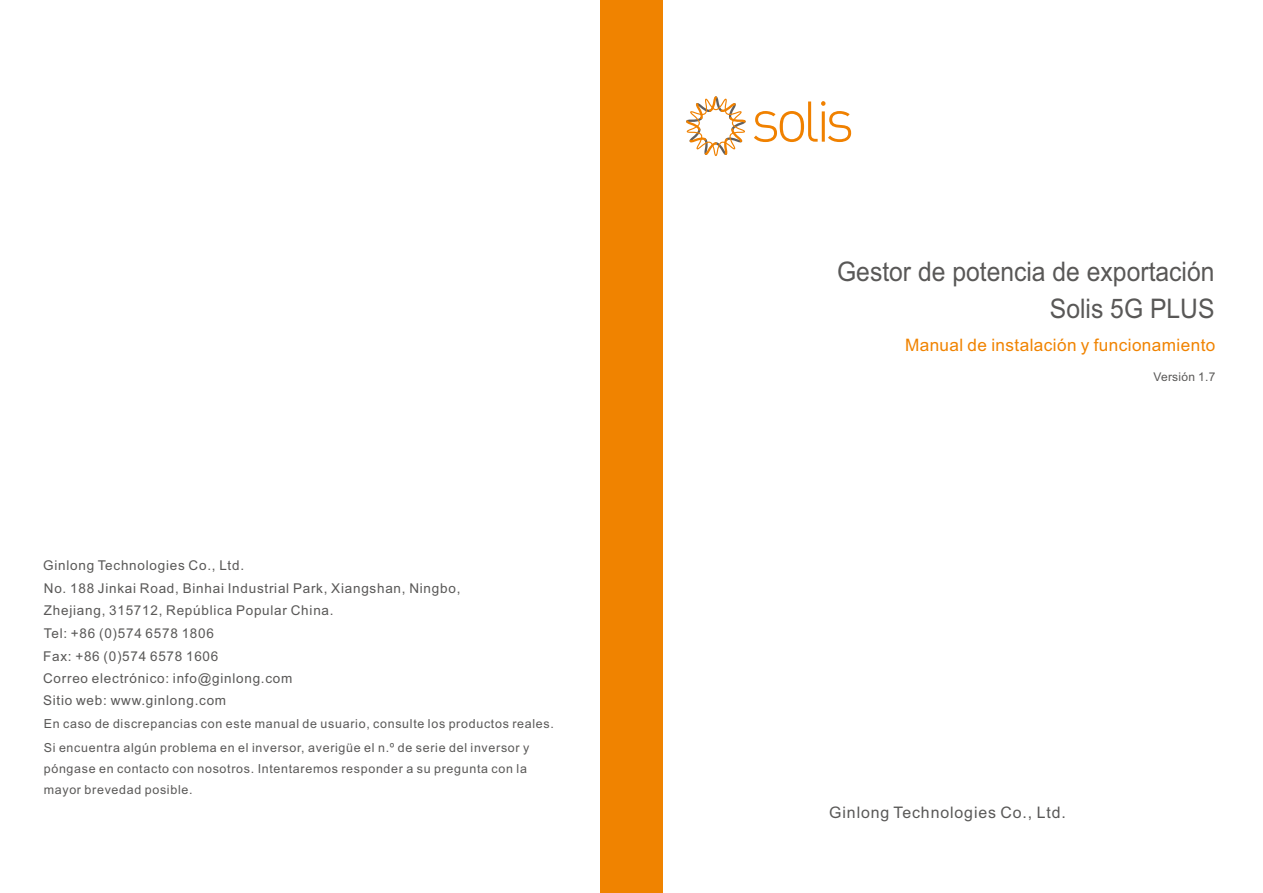
<style>
.page{position:relative;width:1263px;height:893px;background:#fff}
.page>*{position:absolute;margin:0;border:0;box-sizing:border-box;transform-origin:0 0}
.t1{font:27px/37.5px "Arial";color:#595857;text-align:right;scale:.91 1}
.t2{font:17.1px "Arial";letter-spacing:.025em;color:#f08300}
.t3{font:15.9px "Arial";letter-spacing:.055em;color:#595857}
.t4{font:13.5px/22.8px "Arial";letter-spacing:.055em;color:#595857}
.t5{font:12.45px/20.9px "Arial";letter-spacing:.055em;color:#595857}
.t6{font:12px "Arial";letter-spacing:.025em;color:#595857}
</style>
<div class="page">
<div style="left:631px;top:0;width:32px;height:893px;background:#f08300"></div>
<div style="left:600px;top:0;width:31px;height:893px;background:#f08300"></div>
<svg style="left:754px;top:101px;width:97px;height:41px"></svg>
<svg style="left:686px;top:96px;width:60px;height:60px"></svg>
<p class="t4" style="left:43px;top:555px;width:419px">Ginlong Technologies Co., Ltd.<br>No. 188 Jinkai Road, Binhai Industrial Park, Xiangshan, Ningbo, Zhejiang, 315712, República Popular China.<br>Tel: +86 (0)574 6578 1806<br>Fax: +86 (0)574 6578 1606</p>
<p class="t4" style="left:43px;top:668px;width:251px">Correo electrónico: info@ginlong.com<br>Sitio web: www.ginlong.com</p>
<p class="t5" style="left:44px;top:714px;width:512px">En caso de discrepancias con este manual de usuario, consulte los productos reales.</p>
<p class="t5" style="left:44px;top:738px;width:487px">Si encuentra algún problema en el inversor, averigüe el n.º de serie del inversor y póngase en contacto con nosotros. Intentaremos responder a su pregunta con la mayor brevedad posible.</p>
<h1 class="t1" style="left:837px;top:255px;width:416px">Gestor de potencia de exportación<br>Solis 5G PLUS</h1>
<h2 class="t2" style="left:905px;top:338px;width:312px">Manual de instalación y funcionamiento</h2>
<p class="t6" style="left:1153px;top:372px;width:63px">Versión 1.7</p>
<p class="t3" style="left:829px;top:806px;width:238px">Ginlong Technologies Co., Ltd.</p>
</div>
